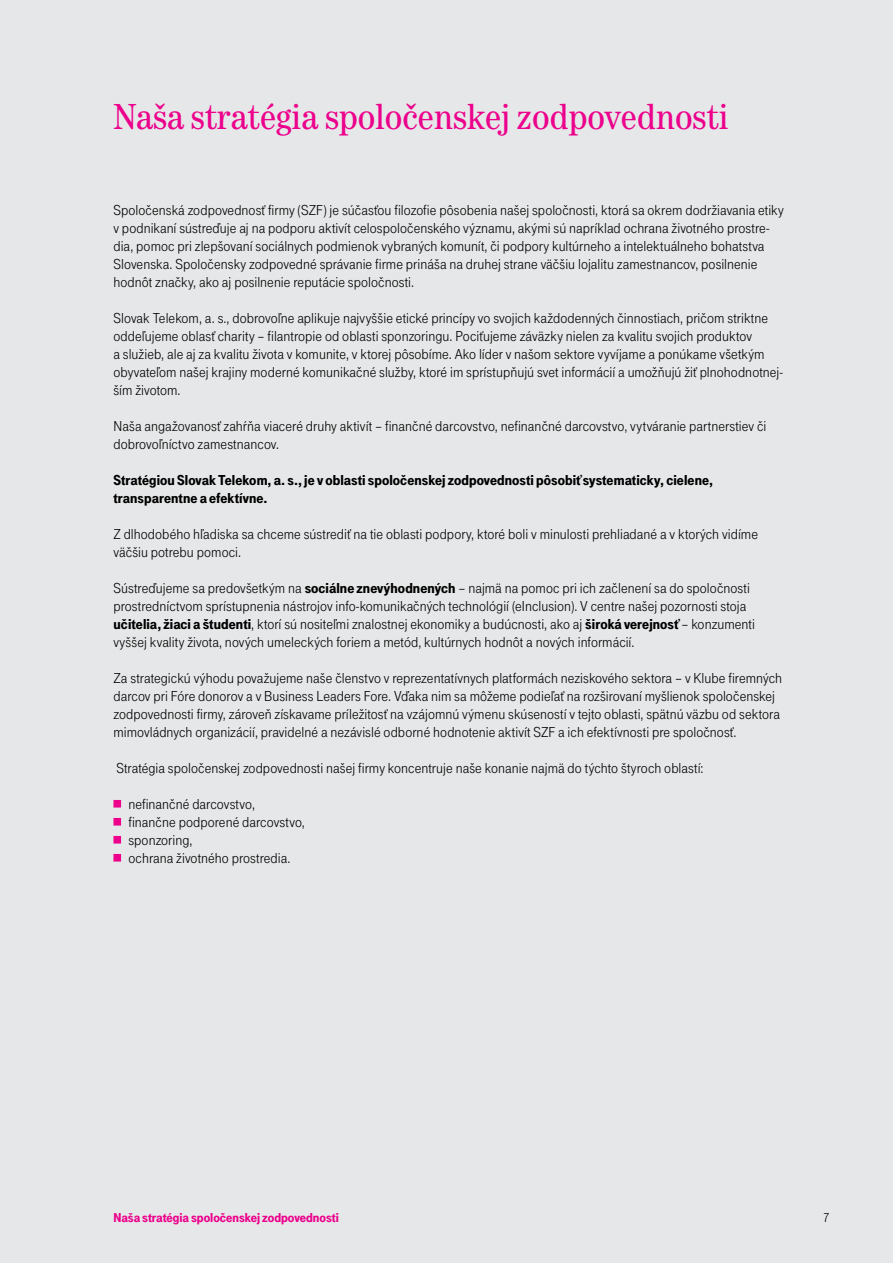
<style>
.page{position:relative;width:893px;height:1263px;background:#e6e7e8}
.page>*{position:absolute;margin:0;border:0;box-sizing:border-box;transform-origin:0 0}
.t1{font:37.5px "Tele Antiqua";color:#ec008c}
.t2{font:15px/18px "Tele Grotesk Norm";letter-spacing:.005em;color:#000}
.t3{font:15px/18px "Tele Grotesk Ultr";letter-spacing:.005em;color:#000}
.t4{font:13.5px "Tele Grotesk Ultr";color:#ec008c}
.t5{font:13.5px "Tele Grotesk Norm";color:#000}
.s1{font-family:"Tele Grotesk Ultr"}
</style>
<div class="page">
<div style="left:113px;top:800px;width:8px;height:7px;background:#ec008c;border:2px solid #ec008c"></div>
<div style="left:113px;top:818px;width:8px;height:7px;background:#ec008c;border:2px solid #ec008c"></div>
<div style="left:113px;top:836px;width:8px;height:7px;background:#ec008c;border:2px solid #ec008c"></div>
<div style="left:113px;top:854px;width:8px;height:7px;background:#ec008c;border:2px solid #ec008c"></div>
<h1 class="t1" style="left:113px;top:95px;width:617px">Naša stratégia spoločenskej zodpovednosti</h1>
<p class="t2" style="left:113px;top:201px;width:672px">Spoločenská zodpovednosť firmy (SZF) je súčasťou filozofie pôsobenia našej spoločnosti, ktorá sa okrem dodržiavania etiky v podnikaní sústreďuje aj na podporu aktivít celospoločenského významu, akými sú napríklad ochrana životného prostre&shy;dia, pomoc pri zlepšovaní sociálnych podmienok vybraných komunít, či podpory kultúrneho a intelektuálneho bohatstva Slovenska. Spoločensky zodpovedné správanie firme prináša na druhej strane väčšiu lojalitu zamestnancov, posilnenie hodnôt značky, ako aj posilnenie reputácie spoločnosti.</p>
<p class="t2" style="left:113px;top:309px;width:671px">Slovak Telekom, a. s., dobrovoľne aplikuje najvyššie etické princípy vo svojich každodenných činnostiach, pričom striktne oddeľujeme oblasť charity – filantropie od oblasti sponzoringu. Pociťujeme záväzky nielen za kvalitu svojich produktov<br>a služieb, ale aj za kvalitu života v komunite, v ktorej pôsobíme. Ako líder v našom sektore vyvíjame a ponúkame všetkým obyvateľom našej krajiny moderné komunikačné služby, ktoré im sprístupňujú svet informácií a umožňujú žiť plnohodnotnej&shy;ším životom.</p>
<p class="t2" style="left:113px;top:417px;width:654px">Naša angažovanosť zahŕňa viaceré druhy aktivít – finančné darcovstvo, nefinančné darcovstvo, vytváranie partnerstiev či dobrovoľníctvo zamestnancov.</p>
<p class="t3" style="left:113px;top:471px;width:601px">Stratégiou Slovak Telekom, a. s., je v oblasti spoločenskej zodpovednosti pôsobiť systematicky, cielene, transparentne a efektívne.</p>
<p class="t2" style="left:113px;top:525px;width:646px">Z dlhodobého hľadiska sa chceme sústrediť na tie oblasti podpory, ktoré boli v minulosti prehliadané a v ktorých vidíme väčšiu potrebu pomoci.</p>
<p class="t2" style="left:113px;top:579px;width:643px">Sústreďujeme sa predovšetkým na <span class="s1">sociálne znevýhodnených</span> – najmä na pomoc pri ich začlenení sa do spoločnosti prostredníctvom sprístupnenia nástrojov info-komunikačných technológií (eInclusion). V centre našej pozornosti stoja <span class="s1">učitelia, žiaci a študenti</span>, ktorí sú nositeľmi znalostnej ekonomiky a budúcnosti, ako aj <span class="s1">široká verejnosť</span> – konzumenti vyššej kvality života, nových umeleckých foriem a metód, kultúrnych hodnôt a nových informácií.</p>
<p class="t2" style="left:113px;top:669px;width:670px">Za strategickú výhodu považujeme naše členstvo v reprezentatívnych platformách neziskového sektora – v Klube firemných darcov pri Fóre donorov a v Business Leaders Fore. Vďaka nim sa môžeme podieľať na rozširovaní myšlienok spoločenskej zodpovednosti firmy, zároveň získavame príležitosť na vzájomnú výmenu skúseností v tejto oblasti, spätnú väzbu od sektora mimovládnych organizácií, pravidelné a nezávislé odborné hodnotenie aktivít SZF a ich efektívnosti pre spoločnosť.</p>
<p class="t2" style="left:116px;top:759px;width:588px">Stratégia spoločenskej zodpovednosti našej firmy koncentruje naše konanie najmä do týchto štyroch oblastí:</p>
<p class="t2" style="left:128px;top:795px;width:178px">nefinančné darcovstvo, finančne podporené darcovstvo, sponzoring,<br>ochrana životného prostredia.</p>
<p class="t4" style="left:113px;top:1210px;width:227px">Naša stratégia spoločenskej zodpovednosti</p>
<p class="t5" style="left:823px;top:1210px;width:8px">7</p>
</div>
